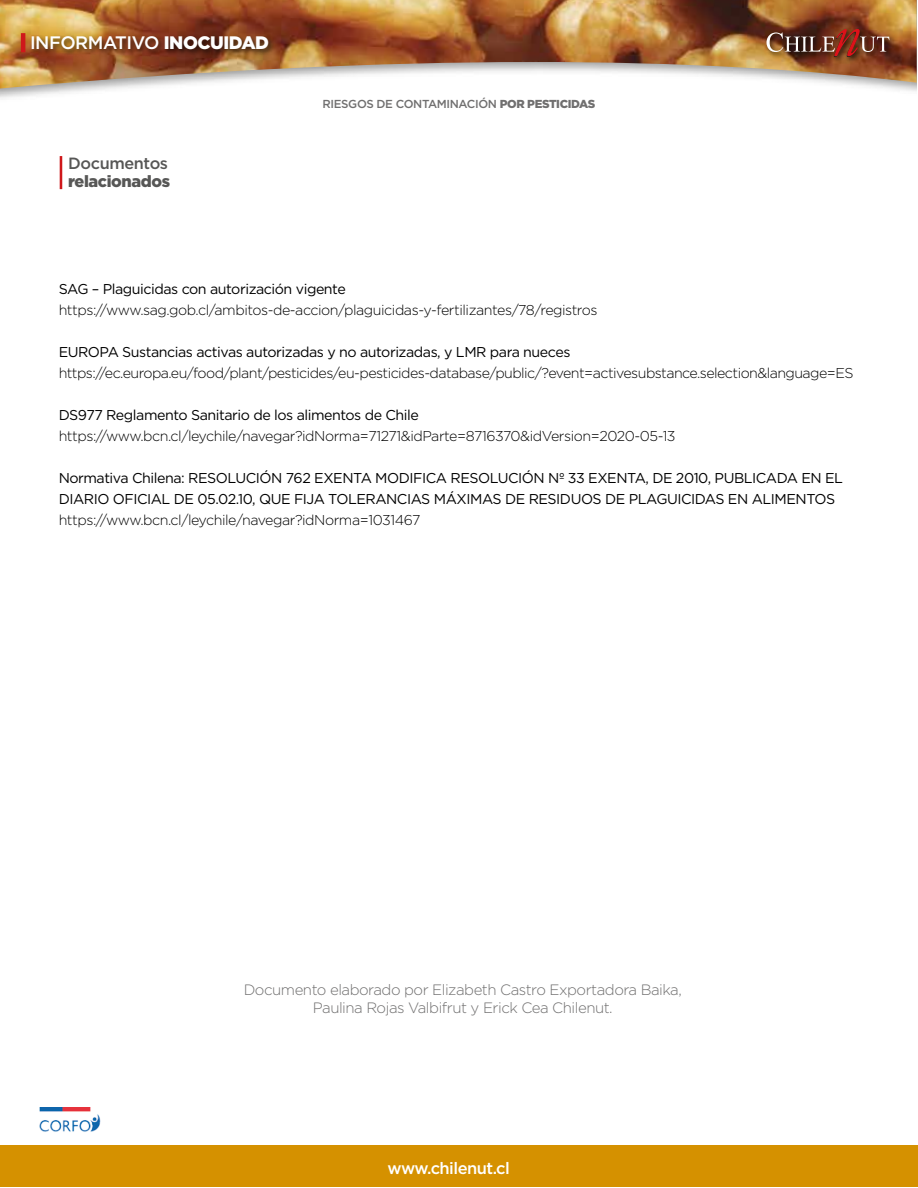
<style>
.page{position:relative;width:918px;height:1188px;background:#fff}
.page>*{position:absolute;margin:0;border:0;box-sizing:border-box;transform-origin:0 0}
.t1{font:500 18px "Gotham";letter-spacing:-.025em;color:#fff}
.t2{font:500 16.5px "Gotham";letter-spacing:-.03em;color:#fff}
.t3{font:900 16.2px "Gotham";letter-spacing:-.025em;color:#575756}
.t4{font:500 16.2px "Gotham";letter-spacing:-.025em;color:#575756}
.t5{font:300 15px/18px "Gotham";letter-spacing:-.03em;color:#706f6f;text-align:center}
.t6{font:300 14.25px "Gotham";letter-spacing:-.04em;color:#000}
.t7{font:14.25px/21px "Gotham";letter-spacing:-.03em;color:#000}
.t8{font:500 11.55px "Gotham";letter-spacing:-.03em;color:#706f6f}
.s1{font-weight:900}
</style>
<div class="page">
<div style="left:0;top:1146px;width:917px;height:41px;background:#d59100"></div>
<img style="left:0;top:0;width:917px;height:89px">
<img style="left:26px;top:29px;width:252px;height:34px">
<img style="left:762px;top:25px;width:136px;height:41px">
<svg style="left:767px;top:29px;width:122px;height:28px;background:#794533"></svg>
<hr style="left:21px;top:33px;width:4px;height:19px;background:#cf181b">
<hr style="left:60px;top:156px;width:2px;height:33px;background:#cf181b">
<img style="left:39px;top:1107px;width:62px;height:25px">
<p class="t1" style="left:30px;top:31px;width:241px">INFORMATIVO <span class="s1">INOCUIDAD</span></p>
<p class="t4" style="left:68px;top:153px;width:101px">Documentos</p>
<p class="t3" style="left:68px;top:172px;width:103px">relacionados</p>
<p class="t8" style="left:323px;top:97px;width:274px">RIESGOS DE CONTAMINACIÓN <span class="s1">POR PESTICIDAS</span></p>
<p class="t7" style="left:59px;top:278px;width:289px">SAG – Plaguicidas con autorización vigente</p>
<p class="t6" style="left:59px;top:302px;width:540px">https://www.sag.gob.cl/ambitos-de-accion/plaguicidas-y-fertilizantes/78/registros</p>
<p class="t7" style="left:59px;top:341px;width:513px">EUROPA Sustancias activas autorizadas y no autorizadas, y LMR para nueces</p>
<p class="t6" style="left:59px;top:365px;width:796px">https://ec.europa.eu/food/plant/pesticides/eu-pesticides-database/public/?event=activesubstance.selection&amp;language=ES</p>
<p class="t7" style="left:59px;top:404px;width:362px">DS977 Reglamento Sanitario de los alimentos de Chile</p>
<p class="t6" style="left:59px;top:428px;width:619px">https://www.bcn.cl/leychile/navegar?idNorma=71271&amp;idParte=8716370&amp;idVersion=2020-05-13</p>
<p class="t7" style="left:59px;top:467px;width:786px">Normativa Chilena: RESOLUCIÓN 762 EXENTA MODIFICA RESOLUCIÓN Nº 33 EXENTA, DE 2010, PUBLICADA EN EL<br>DIARIO OFICIAL DE 05.02.10, QUE FIJA TOLERANCIAS MÁXIMAS DE RESIDUOS DE PLAGUICIDAS EN ALIMENTOS</p>
<p class="t6" style="left:59px;top:512px;width:363px">https://www.bcn.cl/leychile/navegar?idNorma=1031467</p>
<p class="t5" style="left:244px;top:981px;width:440px">Documento elaborado por Elizabeth Castro Exportadora Baika,<br>Paulina Rojas Valbifrut y Erick Cea Chilenut.</p>
<p class="t2" style="left:388px;top:1157px;width:124px">www.chilenut.cl</p>
</div>
